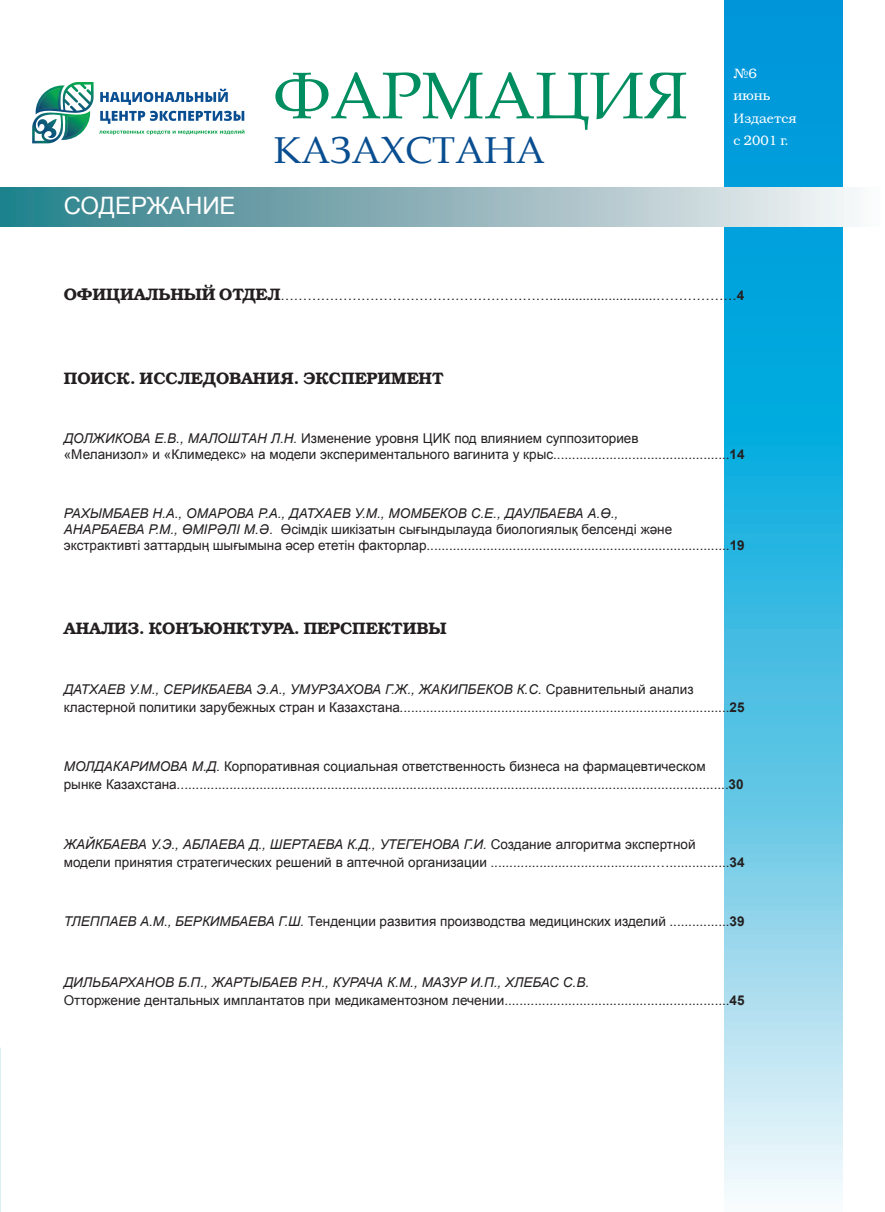
<style>
.page{position:relative;width:885px;height:1212px;background:#fff}
.page>*{position:absolute;margin:0;border:0;box-sizing:border-box;transform-origin:0 0}
.t1{font:66px "Book Antiqua";color:#008d5f}
.t2{font:37.5px "Book Antiqua";color:#094e90}
.t3{font:24px "Arial";color:#fff}
.t4{font:700 16.5px "K Bookman";color:#231f20}
.t5{font:13.5px/18px "Arial";color:#231f20}
.t6{font:13.5px/22.5px "K Bookman";color:#fff}
.s1{font-family:"K Bookman";font-weight:700;font-size:16.5px}
.s2{font-weight:700}
.s3{font-style:italic}
</style>
<div class="page">
<svg style="left:724px;top:0;width:118px;height:1198px;background:#4dbde4"></svg>
<div style="left:0;top:187px;width:880px;height:39px;background:linear-gradient(to right,#287b86,#faf3f5)"></div>
<svg style="left:0;top:206px;width:1px;height:18px"></svg>
<svg style="left:32px;top:82px;width:212px;height:62px"></svg>
<h3 class="t3" style="left:64px;top:190px;width:173px">СОДЕРЖАНИЕ</h3>
<h1 class="t1" style="left:274px;top:50px;width:415px">ФАРМАЦИЯ</h1>
<h2 class="t2" style="left:274px;top:124px;width:272px">КАЗАХСТАНА</h2>
<p class="t6" style="left:733px;top:63px;width:64px">№6 июнь<br>Издается с 2001 г.</p>
<p class="t5" style="left:64px;top:287px;width:682px"><span class="s1">ОФИЦИАЛЬНЫЙ ОТДЕЛ</span>…………………………………………………….............................………………<span class="s2">4</span></p>
<p class="t4" style="left:64px;top:368px;width:381px">ПОИСК. ИССЛЕДОВАНИЯ. ЭКСПЕРИМЕНТ</p>
<p class="t5" style="left:64px;top:430px;width:682px;line-height:16.2px"><span class="s3">ДОЛЖИКОВА Е.В., МАЛОШТАН Л.Н.</span> Изменение уровня ЦИК под влиянием суппозиториев<br>«Меланизол» и «Климедекс» на модели экспериментального вагинита у крыс...............................................<span class="s2">14</span></p>
<p class="t5" style="left:64px;top:505px;width:682px;line-height:16.2px"><span class="s3">РАХЫМБАЕВ Н.А., ОМАРОВА Р.А., ДАТХАЕВ У.М., МОМБЕКОВ С.Е., ДАУЛБАЕВА А.Ө.,<br>АНАРБАЕВА Р.М., ӨМІРӘЛІ М.Ә.</span> Өсімдік шикізатын сығындылауда биологиялық белсенді және экстрактивті заттардың шығымына әсер ететін факторлар.................................................................................<span class="s2">19</span></p>
<p class="t4" style="left:64px;top:618px;width:384px">АНАЛИЗ. КОНЪЮНКТУРА. ПЕРСПЕКТИВЫ</p>
<p class="t5" style="left:64px;top:680px;width:682px"><span class="s3">ДАТХАЕВ У.М., СЕРИКБАЕВА Э.А., УМУРЗАХОВА Г.Ж., ЖАКИПБЕКОВ К.С.</span> Сравнительный анализ кластерной политики зарубежных стран и Казахстана<span class="s3">...</span>.....................................................................................<span class="s2">25</span></p>
<p class="t5" style="left:64px;top:757px;width:681px"><span class="s3">МОЛДАКАРИМОВА М.Д.</span> Корпоративная социальная ответственность бизнеса на фармацевтическом рынке Казахстана<span class="s3">.</span>..................................................................................................................................................<span class="s2">30</span></p>
<p class="t5" style="left:64px;top:836px;width:682px"><span class="s3">ЖАЙКБАЕВА У.Э., АБЛАЕВА Д., ШЕРТАЕВА К.Д., УТЕГЕНОВА Г.И.</span> Создание алгоритма экспертной модели принятия стратегических решений в аптечной организации <span class="s3">............................................</span>…................<span class="s2">34</span></p>
<p class="t5" style="left:64px;top:912px;width:682px"><span class="s3">ТЛЕППАЕВ А.М., БЕРКИМБАЕВА Г.Ш.</span> Тенденции развития производства медицинских изделий ................<span class="s2">39</span></p>
<p class="t5" style="left:64px;top:973px;width:682px"><span class="s3">ДИЛЬБАРХАНОВ Б.П., ЖАРТЫБАЕВ Р.Н., КУРАЧА К.М., МАЗУР И.П., ХЛЕБАС С.В.<br></span>Отторжение дентальных имплантатов при медикаментозном лечении............................................................<span class="s2">45</span></p>
</div>
